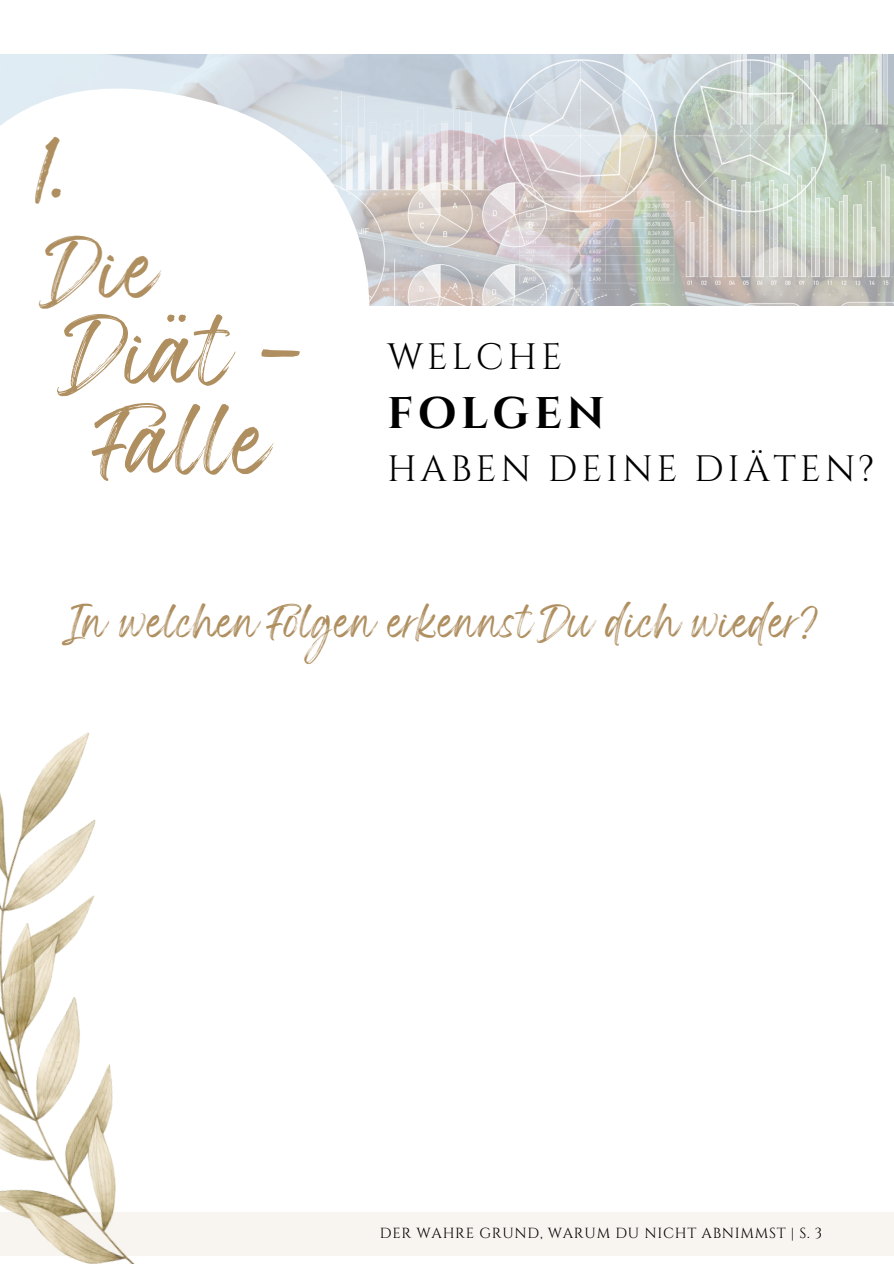
<style>
.page{position:relative;width:894px;height:1264px;background:#fff}
.page>*{position:absolute;margin:0;border:0;box-sizing:border-box;transform-origin:0 0}
.t1{font:54px/90px "Wonderful Branding";color:#af8f60;text-align:center}
.t2{font:48px/99px "Wonderful Branding";color:#af8f60}
.t3{font:700 44.25px "Cinzel";letter-spacing:.1em;color:#000}
.t4{font:36.75px "Cinzel";letter-spacing:.1em;color:#000}
.t5{font:25.5px "Wonderful Branding";color:#af8f60}
.t6{font:14.55px "Cinzel";letter-spacing:.05em;color:#000}
</style>
<div class="page">
<img style="left:601px;top:54px;width:292px;height:251px">
<svg style="left:0;top:54px;width:601px;height:252px"></svg>
<div style="left:0;top:1211px;width:893px;height:44px;background:#f8f5f1"></div>
<img style="left:0;top:732px;width:96px;height:179px">
<img style="left:0;top:911px;width:220px;height:352px">
<h3 class="t2" style="left:59px;top:138px;width:104px;text-indent:-24px">1.<br>Die</h3>
<h3 class="t1" style="left:79px;top:326px;width:222px">Diät -<br>Falle</h3>
<h2 class="t4" style="left:387px;top:334px;width:177px">WELCHE</h2>
<h2 class="t3" style="left:387px;top:385px;width:219px">FOLGEN</h2>
<h2 class="t4" style="left:387px;top:445px;width:489px">HABEN DEINE DIÄTEN?</h2>
<h1 class="t5" style="left:75px;top:616px;width:744px">In welchen Folgen erkennst Du dich wieder?</h1>
<p class="t6" style="left:380px;top:1223px;width:443px">DER WAHRE GRUND, WARUM DU NICHT ABNIMMST | S. 3</p>
</div>
